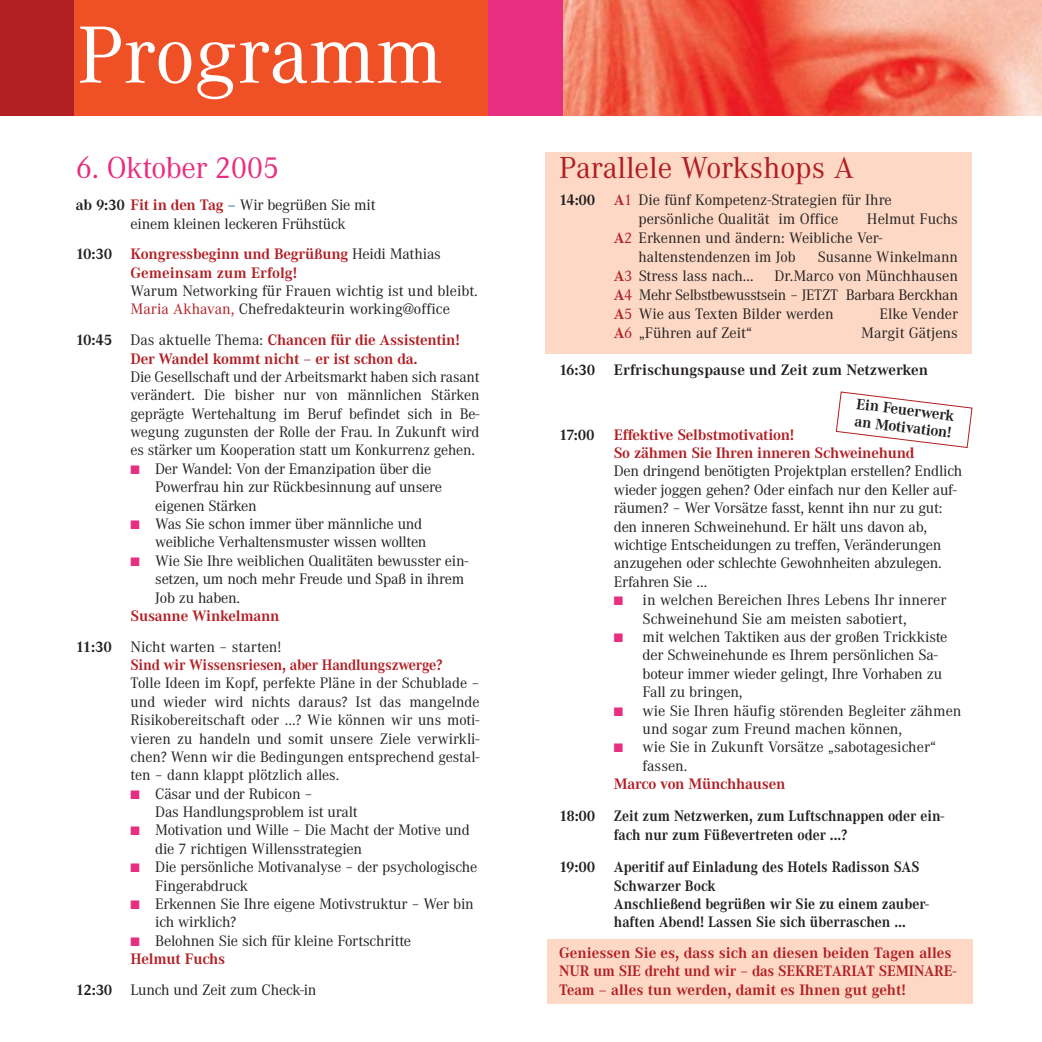
<style>
.page{position:relative;width:1042px;height:1042px;background:#fff}
.page>*{position:absolute;margin:0;border:0;box-sizing:border-box;transform-origin:0 0}
.t1{font:84px "Corporate A";color:#fff}
.t2{font:31.5px "Corporate A";color:#b11e23}
.t3{font:31.5px "Corporate A";letter-spacing:-.015em;color:#e82e81}
.t4{font:15.75px/18.4px "Corporate A";letter-spacing:-.015em;color:#231f20}
.t5{font:700 15.75px/18.4px "Corporate A";letter-spacing:-.015em;color:#b11e23}
.t6{font:700 15.75px/18.4px "Corporate A";color:#231f20}
.t7{font:700 15.75px "Corporate A";letter-spacing:-.015em;color:#b11e23;scale:.95 1}
.s1{font-weight:700}
.s2{font-weight:700;color:#b11e23}
.s3{font-weight:700;color:#034ea2}
.s4{color:#231f20}
.s5{font-weight:400;color:#231f20}
.s6{color:#b11e23}
.s7{color:#e82e81}
</style>
<div class="page">
<div style="left:547px;top:938px;width:425px;height:65px;background:#fdd9c5"></div>
<div style="left:545px;top:152px;width:426px;height:202px;background:#fdd9c5"></div>
<img style="left:562px;top:0;width:479px;height:116px">
<div style="left:0;top:0;width:74px;height:116px;background:#b11e23"></div>
<div style="left:74px;top:0;width:455px;height:116px;background:#f05026"></div>
<div style="left:488px;top:0;width:74px;height:116px;background:#e82e81"></div>
<svg style="left:835px;top:391px;width:137px;height:57px"></svg>
<h1 class="t1" style="left:77px;top:23px;width:367px">Programm</h1>
<h2 class="t3" style="left:76px;top:156px;width:205px">6. Oktober 2005</h2>
<p class="t4" style="left:130px;top:197px;width:246px;text-indent:-55px"><span class="s1">ab 9:30</span> <span class="s2">Fit in den Tag</span> <span class="s3">–</span> Wir begrüßen Sie mit einem kleinen leckeren Frühstück</p>
<p class="t5" style="left:130px;top:246px;width:312px;text-indent:-55px"><span class="s4">10:30</span> Kongressbeginn und Begrüßung <span class="s5">Heidi Mathias<br></span>Gemeinsam zum Erfolg!</p>
<p class="t4" style="left:130px;top:283px;width:349px">Warum Networking für Frauen wichtig ist und bleibt.<br><span class="s6">Maria Akhavan,</span> Chefredakteurin working@office</p>
<p class="t5" style="left:130px;top:332px;width:331px;text-indent:-55px"><span class="s4">10:45</span> <span class="s5">Das aktuelle Thema:</span> Chancen für die Assistentin!<br>Der Wandel kommt nicht – er ist schon da.</p>
<p class="t4" style="left:130px;top:369px;width:350px;text-align:justify">Die Gesellschaft und der Arbeitsmarkt haben sich rasant verändert. Die bisher nur von männlichen Stärken geprägte Wertehaltung im Beruf befindet sich in Be&shy;wegung zugunsten der Rolle der Frau. In Zukunft wird es stärker um Kooperation statt um Konkurrenz gehen.</p>
<p class="t4" style="left:155px;top:461px;width:288px;text-indent:-25px"><span class="s7">■</span> Der Wandel: Von der Emanzipation über die<br>Powerfrau hin zur Rückbesinnung auf unsere eigenen Stärken</p>
<p class="t4" style="left:130px;top:516px;width:297px;text-align:right"><span class="s7">■</span> Was Sie schon immer über männliche und weibliche Verhaltensmuster wissen wollten</p>
<p class="t4" style="left:155px;top:552px;width:315px;text-indent:-25px"><span class="s7">■</span> Wie Sie Ihre weiblichen Qualitäten bewusster ein&shy;setzen, um noch mehr Freude und Spaß in ihrem<br>Job zu haben.</p>
<p class="t4" style="left:76px;top:601px;width:207px;line-height:30.6px;text-align:right"><span class="s2">Susanne Winkelmann<br></span><span class="s1">11:30</span> Nicht warten – starten!</p>
<p class="t7" style="left:130px;top:658px;width:330px">Sind wir Wissensriesen, aber Handlungszwerge?</p>
<p class="t4" style="left:130px;top:675px;width:350px;text-align:justify">Tolle Ideen im Kopf, perfekte Pläne in der Schublade – und wieder wird nichts daraus? Ist das mangelnde Risikobereitschaft oder ...? Wie können wir uns moti&shy;vieren zu handeln und somit unsere Ziele verwirkli&shy;chen? Wenn wir die Bedingungen entsprechend gestal&shy;ten – dann klappt plötzlich alles.</p>
<p class="t4" style="left:155px;top:785px;width:204px;text-indent:-25px"><span class="s7">■</span> Cäsar und der Rubicon –<br>Das Handlungsproblem ist uralt</p>
<p class="t4" style="left:155px;top:822px;width:316px;text-indent:-25px"><span class="s7">■</span> Motivation und Wille – Die Macht der Motive und die 7 richtigen Willensstrategien</p>
<p class="t4" style="left:155px;top:859px;width:323px;text-indent:-25px"><span class="s7">■</span> Die persönliche Motivanalyse – der psychologische<br>Fingerabdruck</p>
<p class="t4" style="left:155px;top:895px;width:320px;text-indent:-25px"><span class="s7">■</span> Erkennen Sie Ihre eigene Motivstruktur – Wer bin ich wirklich?</p>
<p class="t4" style="left:130px;top:932px;width:282px"><span class="s7">■</span> Belohnen Sie sich für kleine Fortschritte<br><span class="s2">Helmut Fuchs</span></p>
<p class="t4" style="left:76px;top:981px;width:242px"><span class="s1">12:30</span> Lunch und Zeit zum Check-in</p>
<h2 class="t2" style="left:559px;top:156px;width:296px">Parallele Workshops A</h2>
<p class="t4" style="left:638px;top:192px;width:255px;line-height:18.9px;text-indent:-79px"><span class="s1">14:00</span> <span class="s2">A</span><span class="s6">1</span> Die fünf Kompetenz-Strategien für Ihre persönliche Qualität im Office</p>
<p class="t4" style="left:866px;top:211px;width:92px">Helmut Fuchs</p>
<p class="t4" style="left:613px;top:230px;width:270px"><span class="s2">A</span><span class="s6">2</span> Erkennen und ändern: Weibliche Ver-</p>
<p class="t4" style="left:638px;top:249px;width:159px">haltenstendenzen im Job</p>
<p class="t4" style="left:817px;top:249px;width:141px">Susanne Winkelmann</p>
<p class="t4" style="left:613px;top:268px;width:141px"><span class="s2">A</span><span class="s6">3</span> Stress lass nach…</p>
<p class="t4" style="left:613px;top:267px;width:345px;line-height:18.9px;text-align:justify;text-indent:161px">Dr.Marco von Münchhausen <span class="s2">A</span><span class="s6">4</span> Mehr Selbstbewusstsein – JETZT Barbara Berckhan <span class="s2">A</span><span class="s6">5</span> Wie aus Texten Bilder werden</p>
<p class="t4" style="left:879px;top:305px;width:80px">Elke Vender</p>
<p class="t4" style="left:613px;top:324px;width:140px"><span class="s2">A</span><span class="s6">6</span> „Führen auf Zeit“</p>
<p class="t4" style="left:861px;top:324px;width:98px">Margit Gätjens</p>
<p class="t6" style="left:559px;top:362px;width:370px">16:30 Erfrischungspause und Zeit zum Netzwerken</p>
<p class="t6" style="left:857px;top:396px;width:100px;line-height:17.5px;rotate:7deg">Ein Feuerwerk an Motivation!</p>
<p class="t5" style="left:613px;top:426px;width:302px;text-indent:-55px"><span class="s4">17:00</span> Effektive Selbstmotivation!<br>So zähmen Sie Ihren inneren Schweinehund</p>
<p class="t4" style="left:613px;top:463px;width:350px">Den dringend benötigten Projektplan erstellen? Endlich wieder joggen gehen? Oder einfach nur den Keller auf&shy;räumen? – Wer Vorsätze fasst, kennt ihn nur zu gut: den inneren Schweinehund. Er hält uns davon ab, wichtige Entscheidungen zu treffen, Veränderungen anzugehen oder schlechte Gewohnheiten abzulegen.<br>Erfahren Sie …</p>
<p class="t4" style="left:642px;top:592px;width:305px;text-indent:-29px"><span class="s7">■</span> in welchen Bereichen Ihres Lebens Ihr innerer<br>Schweinehund Sie am meisten sabotiert,</p>
<p class="t4" style="left:642px;top:629px;width:306px;text-indent:-29px"><span class="s7">■</span> mit welchen Taktiken aus der großen Trickkiste der Schweinehunde es Ihrem persönlichen Sa&shy;boteur immer wieder gelingt, Ihre Vorhaben zu Fall zu bringen,</p>
<p class="t4" style="left:642px;top:702px;width:320px;text-indent:-29px"><span class="s7">■</span> wie Sie Ihren häufig störenden Begleiter zähmen und sogar zum Freund machen können,</p>
<p class="t4" style="left:642px;top:739px;width:295px;text-indent:-29px"><span class="s7">■</span> wie Sie in Zukunft Vorsätze „sabotagesicher“ fassen.</p>
<p class="t5" style="left:613px;top:776px;width:173px">Marco von Münchhausen</p>
<p class="t6" style="left:613px;top:808px;width:332px;text-indent:-55px">18:00 Zeit zum Netzwerken, zum Luftschnappen oder ein&shy;fach nur zum Füßevertreten oder ...?</p>
<p class="t6" style="left:613px;top:859px;width:316px;text-indent:-55px">19:00 Aperitif auf Einladung des Hotels Radisson SAS Schwarzer Bock<br>Anschließend begrüßen wir Sie zu einem zauber&shy;haften Abend! Lassen Sie sich überraschen …</p>
<p class="t5" style="left:559px;top:944px;width:398px">Geniessen Sie es, dass sich an diesen beiden Tagen alles<br>NUR um SIE dreht und wir – das SEKRETARIAT SEMINARE-<br>Team – alles tun werden, damit es Ihnen gut geht!</p>
</div>
